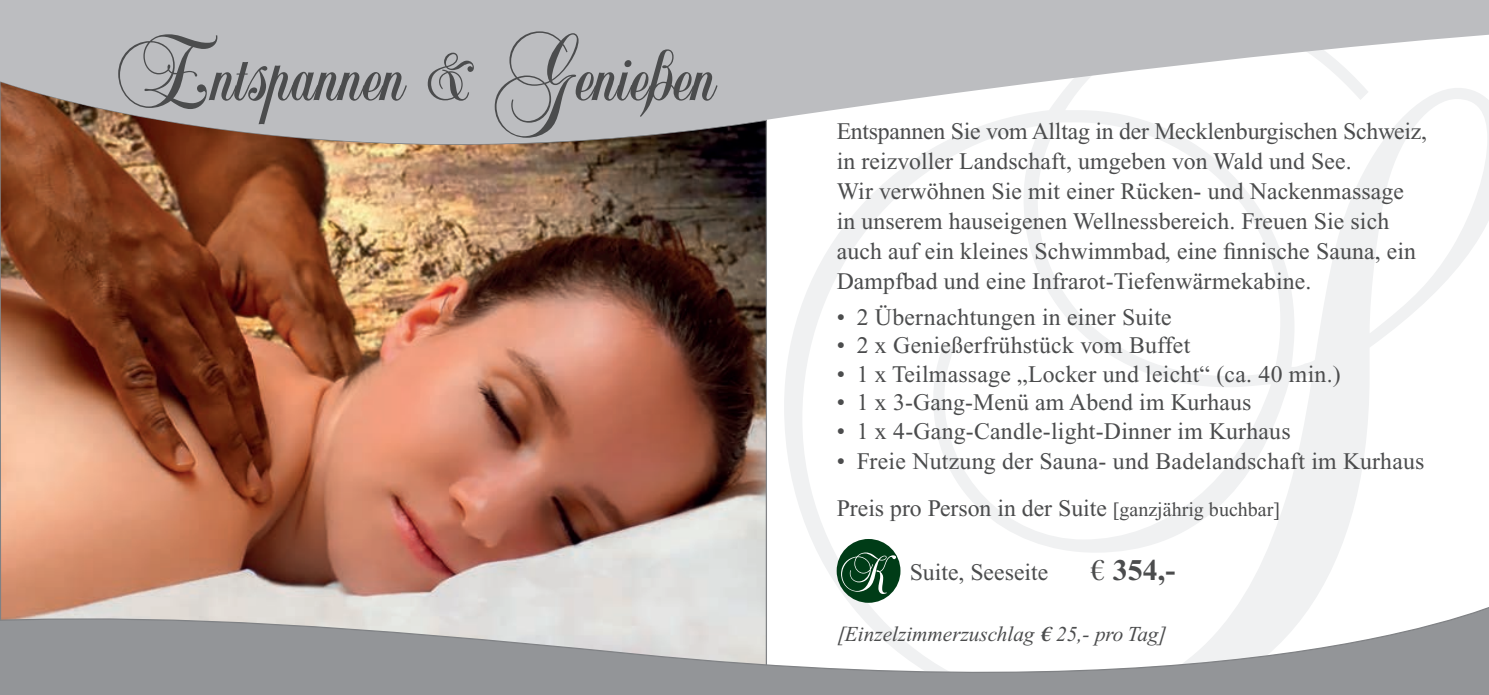
<style>
.page{position:relative;width:1489px;height:695px;background:#fff}
.page>*{position:absolute;margin:0;border:0;box-sizing:border-box;transform-origin:0 0}
.t1{font:112.5px "Balmoral D";color:#4b4c4d}
.t2{font:59.25px "Balmoral D";color:#fff}
.t3{font:700 30px "Times New Roman";color:#4b4c4d}
.t4{font:23.75px/30px "Times New Roman";letter-spacing:.005em;color:#4b4c4d}
.t5{font:italic 21.25px "Times New Roman";color:#4b4c4d}
.s1{font-size:20px}
.s2{font-family:"Linotype Euro Font Ato F";font-weight:400}
.s3{font-family:"Linotype Euro Font Ato F";font-style:normal}
</style>
<div class="page">
<img style="left:0;top:0;width:1488px;height:694px">
<div style="left:836px;top:539px;width:64px;height:63px;background:#003c17;border-radius:50%"></div>
<h1 class="t1" style="left:113px;top:-3px;width:604px">Entspannen &amp; Genießen</h1>
<p class="t4" style="left:836px;top:116px;width:592px">Entspannen Sie vom Alltag in der Mecklenburgischen Schweiz, in reizvoller Landschaft, umgeben von Wald und See.<br>Wir verwöhnen Sie mit einer Rücken- und Nackenmassage in unserem hauseigenen Wellnessbereich. Freuen Sie sich auch auf ein kleines Schwimmbad, eine finnische Sauna, ein Dampfbad und eine Infrarot-Tiefenwärmekabine.</p>
<p class="t4" style="left:836px;top:302px;width:336px">• 2 Übernachtungen in einer Suite</p>
<p class="t4" style="left:836px;top:330px;width:355px">• 2 x Genießerfrühstück vom Buffet</p>
<p class="t4" style="left:836px;top:359px;width:505px">• 1 x Teilmassage „Locker und leicht“ (ca. 40 min.)</p>
<p class="t4" style="left:836px;top:387px;width:416px">• 1 x 3-Gang-Menü am Abend im Kurhaus</p>
<p class="t4" style="left:836px;top:416px;width:455px">• 1 x 4-Gang-Candle-light-Dinner im Kurhaus</p>
<p class="t4" style="left:836px;top:446px;width:589px">• Freie Nutzung der Sauna- und Badelandschaft im Kurhaus</p>
<p class="t4" style="left:836px;top:493px;width:445px">Preis pro Person in der Suite <span class="s1">[ganzjährig buchbar]</span></p>
<h2 class="t2" style="left:838px;top:533px;width:53px">K</h2>
<p class="t4" style="left:909px;top:556px;width:140px">Suite, Seeseite</p>
<p class="t3" style="left:1089px;top:553px;width:87px"><span class="s2">N</span> 354,-</p>
<p class="t5" style="left:836px;top:622px;width:331px">[Einzelzimmerzuschlag <span class="s3">Q</span> 25,- pro Tag]</p>
</div>
